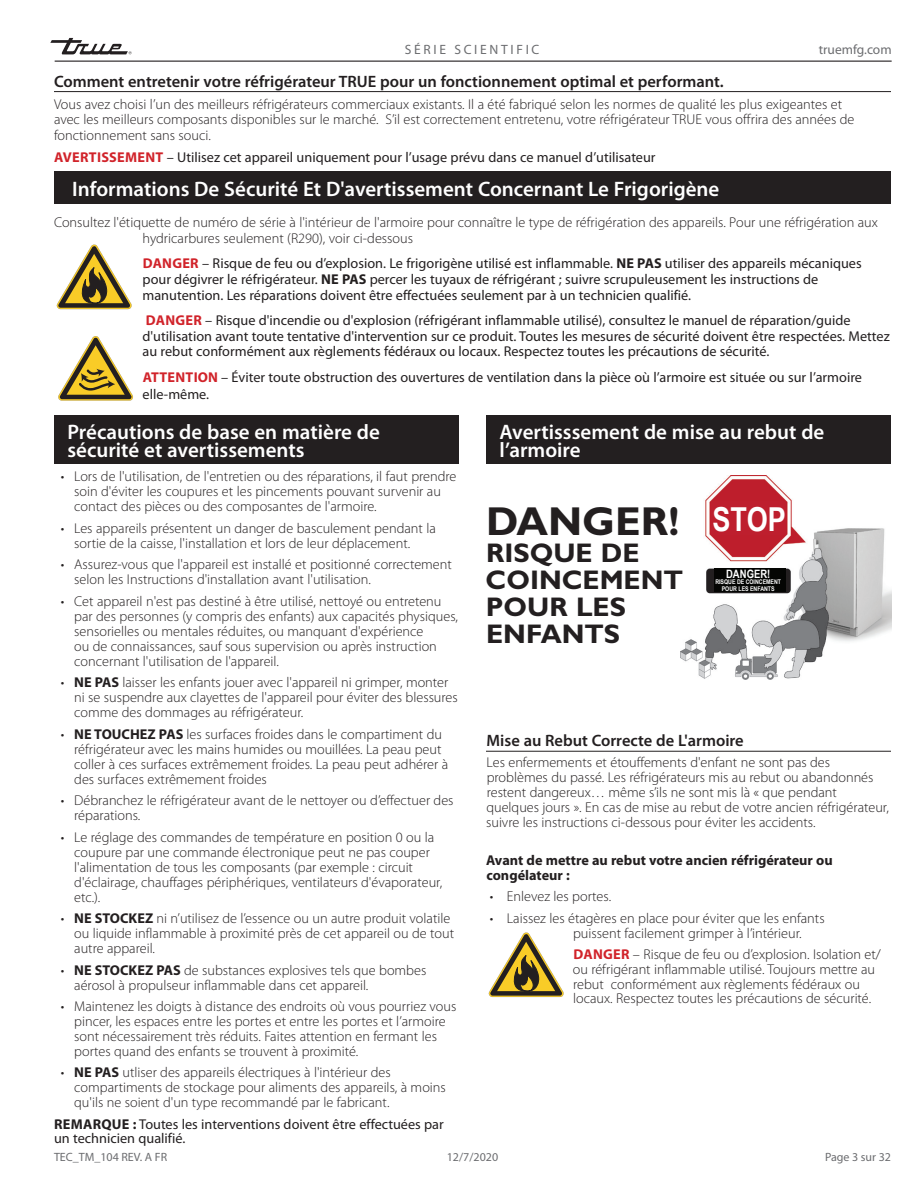
<style>
.page{position:relative;width:918px;height:1188px;background:#fff}
.page>*{position:absolute;margin:0;border:0;box-sizing:border-box;transform-origin:0 0}
.t1{font:700 40.5px "Gill Sans Std";color:#231f20}
.t2{font:700 33px "Arial Narrow";color:#fff}
.t3{font:700 27px/27px "Gill Sans Std";color:#231f20}
.Section_Title_Black{font:600 21px/18px "Myriad Pro";color:#fff}
.Subhead_underscore_H{font:600 16.5px "Myriad Pro";color:#231f20}
.Body_Text_light_Norm{font:300 14.25px/15px "Myriad Pro";color:#231f20}
.Note_no_indent{font:14.25px/15.8px "Myriad Pro";color:#231f20}
.Subhead_NO_underscor{font:700 14.25px/15px "Myriad Pro";color:#231f20}
.t4{font:13.5px "Myriad Pro";letter-spacing:.2em;color:#6c6d70}
.t5{font:13.5px "Myriad Pro";color:#6c6d70}
.t6{font:12px "Myriad Pro";color:#6c6d70}
.t7{font:700 11.55px "Arial Narrow";color:#fff}
.t8{font:700 6.45px/6.4px "Arial Narrow";color:#fff;text-align:center}
.s1{font-weight:700;color:#d1232a}
.s2{font-weight:700}
</style>
<div class="page">
<hr style="left:55px;top:61px;width:837px;height:1px;background:#231f20">
<svg style="left:50px;top:38px;width:82px;height:16px"></svg>
<hr style="left:54px;top:91px;width:837px;height:1px;background:#231f20">
<svg style="left:57px;top:244px;width:75px;height:65px"></svg>
<svg style="left:58px;top:336px;width:75px;height:65px"></svg>
<hr style="left:486px;top:751px;width:405px;height:1px;background:#231f20">
<svg style="left:489px;top:932px;width:75px;height:65px"></svg>
<div style="left:486px;top:416px;width:405px;height:48px;background:#231f20"></div>
<img style="left:681px;top:475px;width:210px;height:204px">
<div style="left:54px;top:172px;width:837px;height:32px;background:#231f20"></div>
<div style="left:54px;top:416px;width:405px;height:48px;background:#231f20"></div>
<div style="left:712px;top:502px;width:74px;height:33px;background:#be1f2e"></div>
<div style="left:714px;top:569px;width:71px;height:23px;background:#040503"></div>
<p class="t4" style="left:405px;top:42px;width:136px">SÉRIE SCIENTIFIC</p>
<p class="t5" style="left:819px;top:42px;width:74px">truemfg.com</p>
<p class="Subhead_underscore_H" style="left:54px;top:72px;width:671px">Comment entretenir votre réfrigérateur TRUE pour un fonctionnement optimal et performant.</p>
<p class="Body_Text_light_Norm" style="left:54px;top:96px;width:802px;line-height:15.8px">Vous avez choisi l’un des meilleurs réfrigérateurs commerciaux existants. Il a été fabriqué selon les normes de qualité les plus exigeantes et avec les meilleurs composants disponibles sur le marché. S’il est correctement entretenu, votre réfrigérateur TRUE vous offrira des années de fonctionnement sans souci.</p>
<p class="Note_no_indent" style="left:54px;top:149px;width:603px"><span class="s1">AVERTISSEMENT</span> – Utilisez cet appareil uniquement pour l’usage prévu dans ce manuel d’utilisateur</p>
<p class="Section_Title_Black" style="left:72px;top:180px;width:649px">Informations De Sécurité Et D'avertissement Concernant Le Frigorigène</p>
<p class="Body_Text_light_Norm" style="left:143px;top:215px;width:737px;line-height:15.8px;text-indent:-89px">Consultez l'étiquette de numéro de série à l'intérieur de l'armoire pour connaître le type de réfrigération des appareils. Pour une réfrigération aux hydricarbures seulement (R290), voir ci-dessous</p>
<p class="Note_no_indent" style="left:143px;top:255px;width:721px"><span class="s1">DANGER</span> – Risque de feu ou d’explosion. Le frigorigène utilisé est inflammable. <span class="s2">NE PAS</span> utiliser des appareils mécaniques pour dégivrer le réfrigérateur. <span class="s2">NE PAS</span> percer les tuyaux de réfrigérant ; suivre scrupuleusement les instructions de manutention. Les réparations doivent être effectuées seulement par à un technicien qualifié.</p>
<p class="Note_no_indent" style="left:143px;top:312px;width:749px"><span class="s1">DANGER</span> – Risque d'incendie ou d'explosion (réfrigérant inflammable utilisé), consultez le manuel de réparation/guide d'utilisation avant toute tentative d'intervention sur ce produit. Toutes les mesures de sécurité doivent être respectées. Mettez au rebut conformément aux règlements fédéraux ou locaux. Respectez toutes les précautions de sécurité.</p>
<p class="Note_no_indent" style="left:143px;top:369px;width:721px;line-height:16.5px"><span class="s1">ATTENTION</span> – Éviter toute obstruction des ouvertures de ventilation dans la pièce où l’armoire est située ou sur l’armoire elle-même.</p>
<p class="Section_Title_Black" style="left:68px;top:423px;width:314px">Précautions de base en matière de sécurité et avertissements</p>
<p class="Body_Text_light_Norm" style="left:74px;top:469px;width:384px;text-indent:-14px">• Lors de l'utilisation, de l'entretien ou des réparations, il faut prendre soin d'éviter les coupures et les pincements pouvant survenir au contact des pièces ou des composantes de l'armoire.</p>
<p class="Body_Text_light_Norm" style="left:74px;top:521px;width:363px;text-indent:-14px">• Les appareils présentent un danger de basculement pendant la sortie de la caisse, l'installation et lors de leur déplacement.</p>
<p class="Body_Text_light_Norm" style="left:74px;top:557px;width:379px;text-indent:-14px">• Assurez-vous que l'appareil est installé et positionné correctement selon les Instructions d'installation avant l'utilisation.</p>
<p class="Body_Text_light_Norm" style="left:74px;top:594px;width:385px;text-indent:-14px">• Cet appareil n'est pas destiné à être utilisé, nettoyé ou entretenu par des personnes (y compris des enfants) aux capacités physiques, sensorielles ou mentales réduites, ou manquant d'expérience<br>ou de connaissances, sauf sous supervision ou après instruction concernant l'utilisation de l'appareil.</p>
<p class="Body_Text_light_Norm" style="left:74px;top:675px;width:385px;text-indent:-14px">• <span class="s2">NE PAS</span> laisser les enfants jouer avec l'appareil ni grimper, monter ni se suspendre aux clayettes de l'appareil pour éviter des blessures comme des dommages au réfrigérateur.</p>
<p class="Body_Text_light_Norm" style="left:74px;top:727px;width:376px;text-indent:-14px">• <span class="s2">NE TOUCHEZ PAS</span> les surfaces froides dans le compartiment du réfrigérateur avec les mains humides ou mouillées. La peau peut coller à ces surfaces extrêmement froides. La peau peut adhérer à des surfaces extrêmement froides</p>
<p class="Body_Text_light_Norm" style="left:74px;top:793px;width:381px;text-indent:-14px">• Débranchez le réfrigérateur avant de le nettoyer ou d’effectuer des réparations.</p>
<p class="Body_Text_light_Norm" style="left:74px;top:830px;width:370px;text-indent:-14px">• Le réglage des commandes de température en position 0 ou la coupure par une commande électronique peut ne pas couper l'alimentation de tous les composants (par exemple : circuit d'éclairage, chauffages périphériques, ventilateurs d'évaporateur, etc.).</p>
<p class="Body_Text_light_Norm" style="left:74px;top:911px;width:381px;text-indent:-14px">• <span class="s2">NE STOCKEZ</span> ni n’utilisez de l’essence ou un autre produit volatile ou liquide inflammable à proximité près de cet appareil ou de tout autre appareil.</p>
<p class="Body_Text_light_Norm" style="left:74px;top:963px;width:354px;text-indent:-14px">• <span class="s2">NE STOCKEZ PAS</span> de substances explosives tels que bombes aérosol à propulseur inflammable dans cet appareil.</p>
<p class="Body_Text_light_Norm" style="left:74px;top:999px;width:384px;text-indent:-14px">• Maintenez les doigts à distance des endroits où vous pourriez vous pincer, les espaces entre les portes et entre les portes et l’armoire sont nécessairement très réduits. Faites attention en fermant les portes quand des enfants se trouvent à proximité.</p>
<p class="Body_Text_light_Norm" style="left:74px;top:1065px;width:373px;text-indent:-14px">• <span class="s2">NE PAS</span> utliser des appareils électriques à l'intérieur des compartiments de stockage pour aliments des appareils, à moins qu'ils ne soient d'un type recommandé par le fabricant.</p>
<p class="Note_no_indent" style="left:54px;top:1117px;width:391px;line-height:14.2px"><span class="s2">REMARQUE :</span> Toutes les interventions doivent être effectuées par un technicien qualifié.</p>
<p class="Section_Title_Black" style="left:500px;top:423px;width:326px">Avertisssement de mise au rebut de l’armoire</p>
<p class="t1" style="left:486px;top:497px;width:195px">DANGER!</p>
<p class="t3" style="left:486px;top:539px;width:199px">RISQUE DE<br>COINCEMENT<br>POUR LES<br>ENFANTS</p>
<p class="t2" style="left:713px;top:495px;width:75px">STOP</p>
<p class="t7" style="left:726px;top:565px;width:46px">DANGER!</p>
<p class="t8" style="left:715px;top:579px;width:67px">RISQUE DE COINCEMENT<br>POUR LES ENFANTS</p>
<p class="Subhead_underscore_H" style="left:487px;top:732px;width:259px">Mise au Rebut Correcte de L'armoire</p>
<p class="Body_Text_light_Norm" style="left:486px;top:755px;width:404px">Les enfermements et étouffements d'enfant ne sont pas des problèmes du passé. Les réfrigérateurs mis au rebut ou abandonnés restent dangereux… même s’ils ne sont mis là « que pendant quelques jours ». En cas de mise au rebut de votre ancien réfrigérateur, suivre les instructions ci-dessous pour éviter les accidents.</p>
<p class="Subhead_NO_underscor" style="left:486px;top:853px;width:348px">Avant de mettre au rebut votre ancien réfrigérateur ou congélateur :</p>
<p class="Body_Text_light_Norm" style="left:490px;top:889px;width:123px">• Enlevez les portes.</p>
<p class="Body_Text_light_Norm" style="left:573px;top:911px;width:253px;text-indent:-83px">• Laissez les étagères en place pour éviter que les enfants puissent facilement grimper à l’intérieur.</p>
<p class="Body_Text_light_Norm" style="left:573px;top:947px;width:309px"><span class="s1">DANGER</span> – Risque de feu ou d’explosion. Isolation et/ ou réfrigérant inflammable utilisé. Toujours mettre au rebut conformément aux règlements fédéraux ou locaux. Respectez toutes les précautions de sécurité.</p>
<p class="t6" style="left:54px;top:1150px;width:115px">TEC_TM_104 REV. A FR</p>
<p class="t6" style="left:447px;top:1150px;width:53px">12/7/2020</p>
<p class="t6" style="left:825px;top:1150px;width:67px">Page 3 sur 32</p>
</div>
